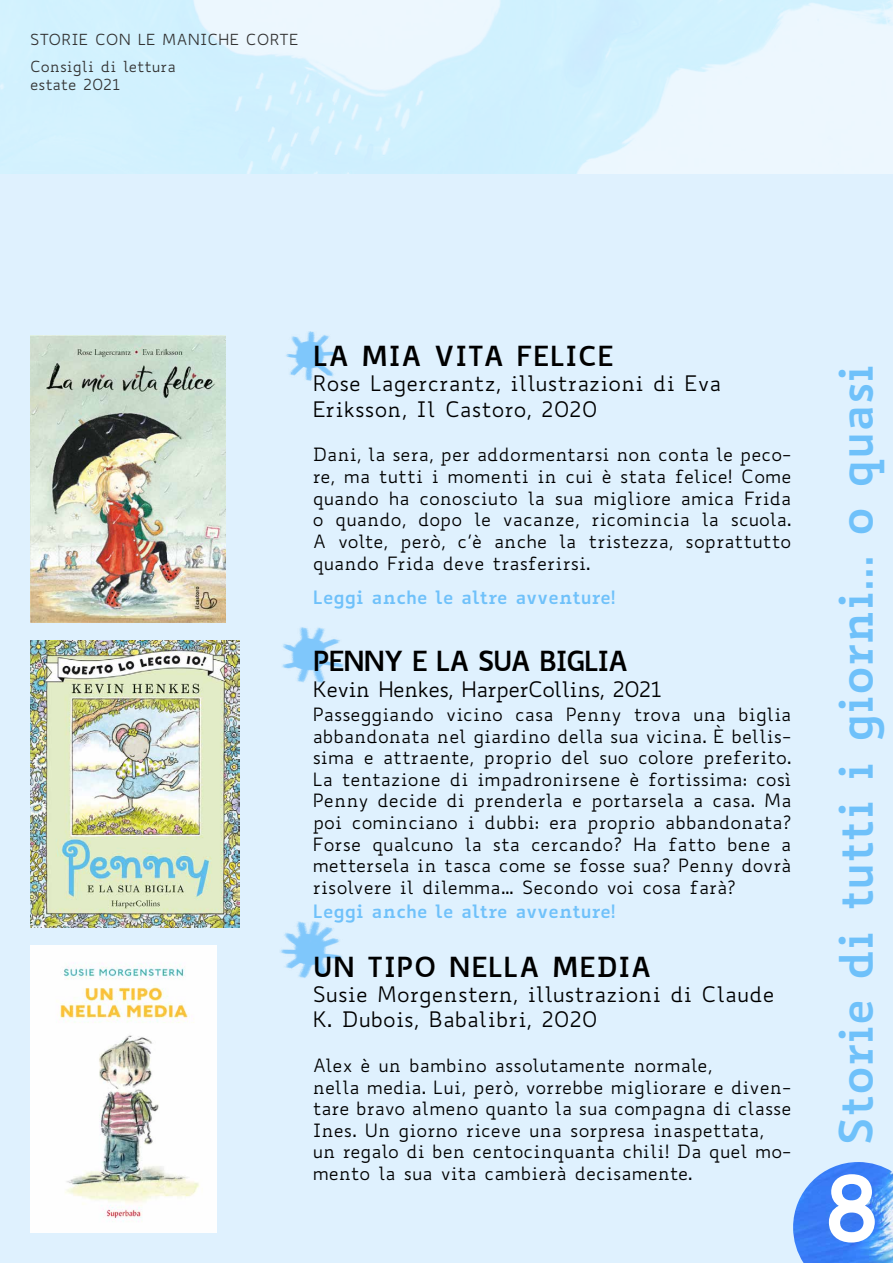
<style>
.page{position:relative;width:893px;height:1263px;background:#fff}
.page>*{position:absolute;margin:0;border:0;box-sizing:border-box;transform-origin:0 0}
.t1{font:700 90px "Biancoenero";color:#fff}
.t2{font:700 45px "Biancoenero";color:#6fc1fa}
.t3{font:700 27px "Biancoenero";color:#000}
.t4{font:700 27px "Biancoenero";letter-spacing:-.08em;color:#000}
.t5{font:21px/25.2px "Biancoenero";color:#000}
.t6{font:21px "Biancoenero";letter-spacing:-.04em;color:#000}
.t7{font:18px/21.6px "Biancoenero";color:#000;text-align:justify}
.t8{font:700 18px "Biancoenero";color:#6fc1fa}
.t9{font:15px/26.8px "Biancoenero";color:#333}
</style>
<div class="page">
<div style="left:0;top:173px;width:893px;height:1090px;background:#dff1fe"></div>
<img style="left:793px;top:1162px;width:100px;height:101px">
<img style="left:0;top:0;width:893px;height:173px">
<img style="left:30px;top:335px;width:195px;height:287px">
<img style="left:30px;top:640px;width:209px;height:288px">
<img style="left:30px;top:946px;width:186px;height:287px">
<p class="t9" style="left:30px;top:26px;width:270px">STORIE CON LE MANICHE CORTE<br>Consigli di lettura</p>
<p class="t9" style="left:30px;top:71px;width:92px">estate 2021</p>
<h3 class="t3" style="left:313px;top:332px;width:303px">LA MIA VITA FELICE</h3>
<p class="t5" style="left:313px;top:371px;width:410px">Rose Lagercrantz, illustrazioni di Eva<br>Eriksson, Il Castoro, 2020</p>
<p class="t7" style="left:313px;top:444px;width:480px">Dani, la sera, per addormentarsi non conta le peco&shy;re, ma tutti i momenti in cui è stata felice! Come quando ha conosciuto la sua migliore amica Frida o quando, dopo le vacanze, ricomincia la scuola.<br>A volte, però, c’è anche la tristezza, soprattutto quando Frida deve trasferirsi.</p>
<p class="t8" style="left:313px;top:582px;width:304px">Leggi anche le altre avventure!</p>
<h3 class="t4" style="left:313px;top:638px;width:318px">PENNY E LA SUA BIGLIA</h3>
<p class="t6" style="left:313px;top:675px;width:351px">Kevin Henkes, HarperCollins, 2021</p>
<p class="t7" style="left:313px;top:703px;width:480px">Passeggiando vicino casa Penny trova una biglia abbandonata nel giardino della sua vicina. È bellis&shy;sima e attraente, proprio del suo colore preferito.<br>La tentazione di impadronirsene è fortissima: così Penny decide di prenderla e portarsela a casa. Ma poi cominciano i dubbi: era proprio abbandonata?<br>Forse qualcuno la sta cercando? Ha fatto bene a mettersela in tasca come se fosse sua? Penny dovrà risolvere il dilemma… Secondo voi cosa farà?</p>
<p class="t8" style="left:313px;top:895px;width:304px">Leggi anche le altre avventure!</p>
<h3 class="t3" style="left:313px;top:943px;width:341px">UN TIPO NELLA MEDIA</h3>
<p class="t5" style="left:313px;top:981px;width:463px">Susie Morgenstern, illustrazioni di Claude<br>K. Dubois, Babalibri, 2020</p>
<p class="t7" style="left:313px;top:1054px;width:480px;text-align:left">Alex è un bambino assolutamente normale,<br>nella media. Lui, però, vorrebbe migliorare e diven&shy;tare bravo almeno quanto la sua compagna di classe Ines. Un giorno riceve una sorpresa inaspettata,<br>un regalo di ben centocinquanta chili! Da quel mo&shy;mento la sua vita cambierà decisamente.</p>
<h2 class="t2" style="left:817px;top:1146px;width:784px;rotate:-90deg">Storie di tutti i giorni... o quasi</h2>
<h1 class="t1" style="left:822px;top:1130px;width:62px">8</h1>
</div>
